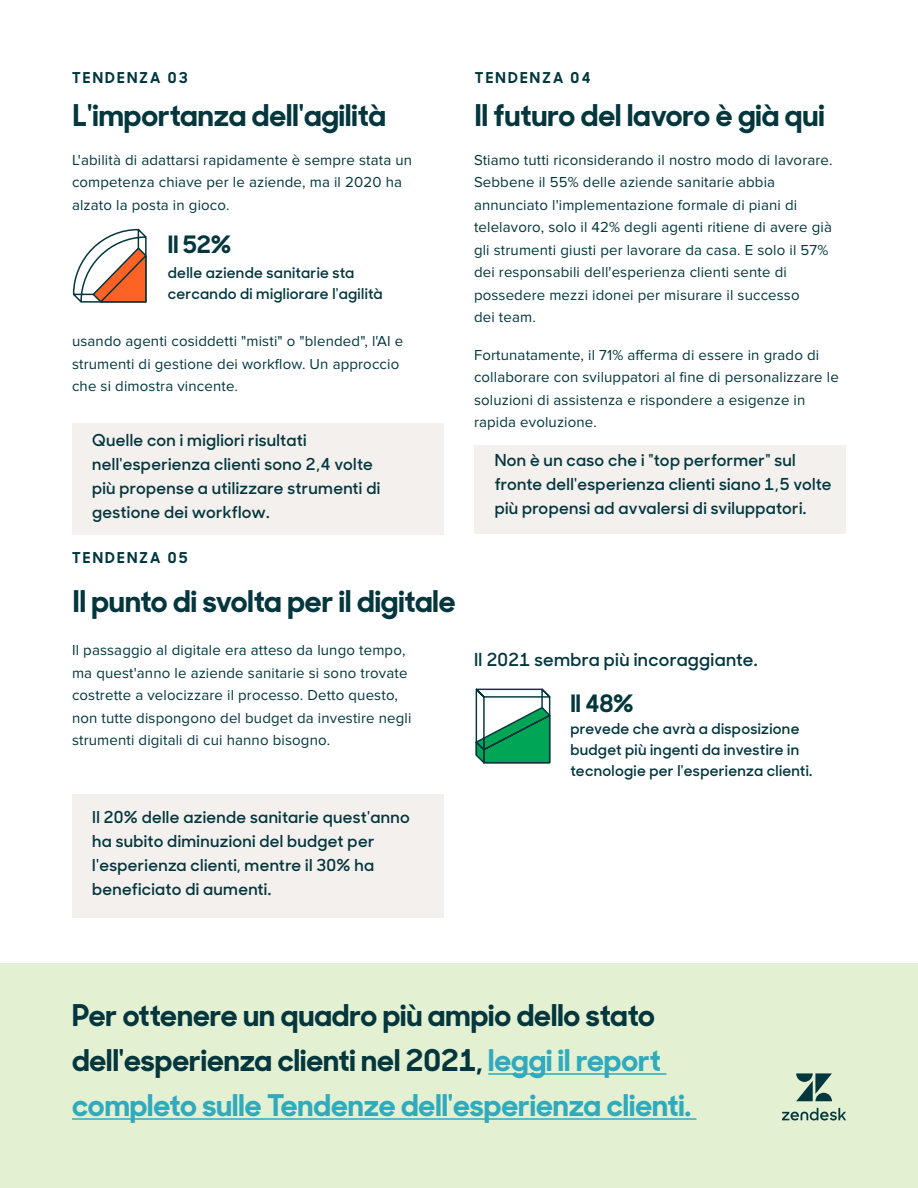
<style>
.page{position:relative;width:918px;height:1188px;background:#fff}
.page>*{position:absolute;margin:0;border:0;box-sizing:border-box;transform-origin:0 0}
.Header_3{font:700 30px/45px "Sharp Sans No 1";color:#03363d}
.Header_3-2{font:700 24px "Sharp Sans No 1";color:#03363d}
.Subheader_3{font:600 18px "Sharp Sans No 1";letter-spacing:.02em;color:#03363d}
.Subheader_3-2{font:600 16.5px/24px "Sharp Sans No 1";letter-spacing:.02em;color:#03363d}
.Body_2{font:15px/22.5px "Proxima Nova";letter-spacing:.01em;color:#03363d}
.Subheader_3-3{font:600 15px/21px "Sharp Sans No 1";letter-spacing:.02em;color:#03363d}
.Header_2{font:700 15px "Sharp Sans No 1";letter-spacing:.15em;color:#03363d}
.s1{color:#30aabc}
</style>
<div class="page">
<svg style="left:476px;top:688px;width:74px;height:75px"></svg>
<div style="left:72px;top:423px;width:372px;height:111px;background:#f3f0ee"></div>
<div style="left:72px;top:795px;width:372px;height:123px;background:#f3f0ee"></div>
<div style="left:475px;top:446px;width:371px;height:88px;background:#f3f0ee"></div>
<div style="left:0;top:963px;width:918px;height:225px;background:#e3f0d2"></div>
<hr style="left:488px;top:1073px;width:179px;height:2px;background:#30aabc">
<hr style="left:72px;top:1118px;width:625px;height:2px;background:#30aabc">
<svg style="left:72px;top:228px;width:75px;height:75px"></svg>
<svg style="left:796px;top:1073px;width:36px;height:28px"></svg>
<svg style="left:782px;top:1108px;width:64px;height:13px"></svg>
<p class="Header_2" style="left:72px;top:65px;width:117px">TENDENZA 03</p>
<p class="Header_3" style="left:73px;top:90px;width:315px">L'importanza dell'agilità</p>
<p class="Body_2" style="left:72px;top:149px;width:342px">L'abilità di adattarsi rapidamente è sempre stata un competenza chiave per le aziende, ma il 2020 ha alzato la posta in gioco.</p>
<p class="Header_3-2" style="left:168px;top:225px;width:64px">Il 52%</p>
<p class="Subheader_3-3" style="left:168px;top:261px;width:216px">delle aziende sanitarie sta cercando di migliorare l'agilità</p>
<p class="Body_2" style="left:72px;top:330px;width:333px">usando agenti cosiddetti "misti" o "blended", l'AI e strumenti di gestione dei workflow. Un approccio che si dimostra vincente.</p>
<p class="Subheader_3-2" style="left:92px;top:427px;width:290px">Quelle con i migliori risultati nell'esperienza clienti sono 2,4 volte più propense a utilizzare strumenti di gestione dei workflow.</p>
<p class="Header_2" style="left:72px;top:545px;width:117px">TENDENZA 05</p>
<p class="Header_3" style="left:73px;top:576px;width:384px">Il punto di svolta per il digitale</p>
<p class="Body_2" style="left:72px;top:639px;width:341px">Il passaggio al digitale era atteso da lungo tempo, ma quest'anno le aziende sanitarie si sono trovate costrette a velocizzare il processo. Detto questo, non tutte dispongono del budget da investire negli strumenti digitali di cui hanno bisogno.</p>
<p class="Subheader_3-2" style="left:92px;top:804px;width:319px">Il 20% delle aziende sanitarie quest'anno ha subito diminuzioni del budget per l'esperienza clienti, mentre il 30% ha beneficiato di aumenti.</p>
<p class="Header_2" style="left:475px;top:65px;width:117px">TENDENZA 04</p>
<p class="Header_3" style="left:475px;top:90px;width:351px">Il futuro del lavoro è già qui</p>
<p class="Body_2" style="left:474px;top:149px;width:360px">Stiamo tutti riconsiderando il nostro modo di lavorare.<br>Sebbene il 55% delle aziende sanitarie abbia annunciato l'implementazione formale di piani di telelavoro, solo il 42% degli agenti ritiene di avere già gli strumenti giusti per lavorare da casa. E solo il 57% dei responsabili dell'esperienza clienti sente di possedere mezzi idonei per misurare il successo<br>dei team.</p>
<p class="Body_2" style="left:474px;top:344px;width:366px">Fortunatamente, il 71% afferma di essere in grado di collaborare con sviluppatori al fine di personalizzare le soluzioni di assistenza e rispondere a esigenze in rapida evoluzione.</p>
<p class="Subheader_3-2" style="left:495px;top:447px;width:338px">Non è un caso che i "top performer" sul fronte dell'esperienza clienti siano 1,5 volte più propensi ad avvalersi di sviluppatori.</p>
<p class="Subheader_3" style="left:474px;top:646px;width:285px">Il 2021 sembra più incoraggiante.</p>
<p class="Header_3-2" style="left:570px;top:683px;width:64px">Il 48%</p>
<p class="Subheader_3-3" style="left:570px;top:717px;width:243px">prevede che avrà a disposizione budget più ingenti da investire in tecnologie per l'esperienza clienti.</p>
<p class="Header_3" style="left:72px;top:990px;width:620px">Per ottenere un quadro più ampio dello stato dell'esperienza clienti nel 2021, <span class="s1">leggi il report completo sulle Tendenze dell'esperienza clienti.</span></p>
</div>
